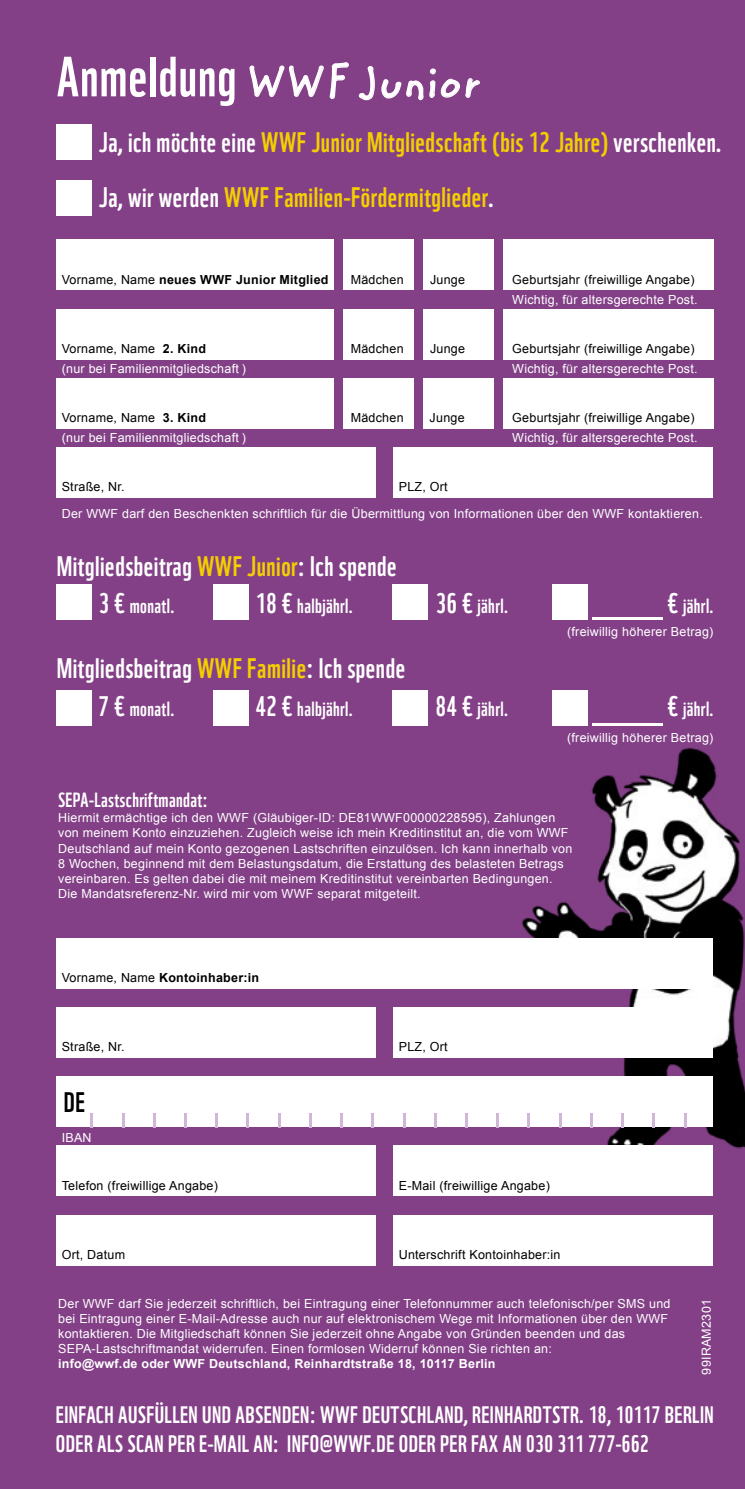
<style>
.page{position:relative;width:745px;height:1489px;background:#fff}
.page>*{position:absolute;margin:0;border:0;box-sizing:border-box;transform-origin:0 0}
.t1{font:55px "WWF";letter-spacing:.02em;color:#fff}
.t2{font:27.5px/55px "WWF";letter-spacing:.02em;color:#f4ce00}
.t3{font:27.5px "WWF";letter-spacing:.02em;color:#fff}
.t4{font:27.5px "WWF";color:#000}
.t5{font:23.25px/29px "WWF";letter-spacing:.02em;color:#fff}
.t6{font:20px "WWF";letter-spacing:.02em;color:#fff}
.t7{font:12.5px/15px "Arial";letter-spacing:.02em;color:#fff}
.t8{font:12.5px "Arial";letter-spacing:.02em;color:#000}
.t9{font:700 12.5px "Arial";letter-spacing:.02em;color:#000}
.t10{font:700 12.5px "Arial";letter-spacing:.02em;color:#fff}
.s1{font-family:"Zemke Hand ITC Std";font-size:45px}
.s2{color:#fff}
.s3{font-weight:400}
.s4{font-weight:700}
.s5{color:#f4ce00}
.s6{font-size:27.5px}
</style>
<div class="page">
<div style="left:0;top:0;width:744px;height:1488px;background:#834087"></div>
<div style="left:57px;top:240px;width:277px;height:50px;background:#fff"></div>
<div style="left:57px;top:309px;width:277px;height:50px;background:#fff"></div>
<div style="left:57px;top:378px;width:277px;height:50px;background:#fff"></div>
<div style="left:57px;top:447px;width:319px;height:50px;background:#fff"></div>
<div style="left:393px;top:447px;width:319px;height:50px;background:#fff"></div>
<div style="left:57px;top:584px;width:35px;height:35px;background:#fff"></div>
<div style="left:213px;top:584px;width:35px;height:35px;background:#fff"></div>
<div style="left:392px;top:584px;width:35px;height:35px;background:#fff"></div>
<hr style="left:592px;top:617px;width:71px;height:2px;background:#fff">
<hr style="left:592px;top:723px;width:71px;height:2px;background:#fff">
<div style="left:551px;top:584px;width:36px;height:35px;background:#fff"></div>
<div style="left:57px;top:180px;width:35px;height:36px;background:#fff"></div>
<div style="left:57px;top:124px;width:35px;height:35px;background:#fff"></div>
<div style="left:57px;top:690px;width:35px;height:35px;background:#fff"></div>
<div style="left:213px;top:690px;width:35px;height:35px;background:#fff"></div>
<div style="left:392px;top:690px;width:35px;height:35px;background:#fff"></div>
<div style="left:551px;top:690px;width:36px;height:35px;background:#fff"></div>
<div style="left:343px;top:240px;width:71px;height:50px;background:#fff"></div>
<div style="left:422px;top:240px;width:71px;height:50px;background:#fff"></div>
<div style="left:502px;top:240px;width:210px;height:50px;background:#fff"></div>
<div style="left:343px;top:309px;width:71px;height:50px;background:#fff"></div>
<div style="left:422px;top:309px;width:71px;height:50px;background:#fff"></div>
<div style="left:502px;top:309px;width:210px;height:50px;background:#fff"></div>
<div style="left:343px;top:378px;width:71px;height:50px;background:#fff"></div>
<div style="left:422px;top:378px;width:71px;height:50px;background:#fff"></div>
<div style="left:502px;top:378px;width:210px;height:50px;background:#fff"></div>
<img style="left:498px;top:748px;width:246px;height:448px">
<div style="left:57px;top:938px;width:655px;height:50px;background:#fff"></div>
<div style="left:57px;top:1007px;width:319px;height:50px;background:#fff"></div>
<div style="left:57px;top:1076px;width:655px;height:50px;background:#fff"></div>
<div style="left:57px;top:1145px;width:319px;height:51px;background:#fff"></div>
<div style="left:393px;top:1145px;width:319px;height:51px;background:#fff"></div>
<div style="left:393px;top:1007px;width:319px;height:50px;background:#fff"></div>
<div style="left:57px;top:1214px;width:319px;height:51px;background:#fff"></div>
<div style="left:393px;top:1214px;width:319px;height:51px;background:#fff"></div>
<hr style="left:90px;top:1112px;width:3px;height:15px;background:#d1b7d7">
<svg style="left:122px;top:1113px;width:2px;height:14px"></svg>
<hr style="left:153px;top:1112px;width:3px;height:15px;background:#d1b7d7">
<hr style="left:184px;top:1112px;width:3px;height:15px;background:#d1b7d7">
<hr style="left:215px;top:1112px;width:3px;height:15px;background:#d1b7d7">
<hr style="left:246px;top:1112px;width:3px;height:15px;background:#d1b7d7">
<hr style="left:277px;top:1112px;width:3px;height:15px;background:#d1b7d7">
<svg style="left:309px;top:1113px;width:2px;height:14px"></svg>
<hr style="left:340px;top:1112px;width:3px;height:15px;background:#d1b7d7">
<hr style="left:371px;top:1112px;width:3px;height:15px;background:#d1b7d7">
<hr style="left:402px;top:1112px;width:3px;height:15px;background:#d1b7d7">
<hr style="left:433px;top:1112px;width:3px;height:15px;background:#d1b7d7">
<svg style="left:465px;top:1113px;width:2px;height:14px"></svg>
<hr style="left:496px;top:1112px;width:3px;height:15px;background:#d1b7d7">
<hr style="left:527px;top:1112px;width:3px;height:15px;background:#d1b7d7">
<hr style="left:558px;top:1112px;width:3px;height:15px;background:#d1b7d7">
<hr style="left:589px;top:1112px;width:3px;height:15px;background:#d1b7d7">
<hr style="left:620px;top:1112px;width:3px;height:15px;background:#d1b7d7">
<svg style="left:652px;top:1113px;width:2px;height:14px"></svg>
<hr style="left:683px;top:1112px;width:3px;height:15px;background:#d1b7d7">
<h1 class="t1" style="left:57px;top:34px;width:424px">Anmeldung <span class="s1">WWF Junior</span></h1>
<h2 class="t2" style="left:99px;top:111px;width:624px"><span class="s2">Ja, ich möchte eine</span> WWF Junior Mitgliedschaft (bis 12 Jahre) <span class="s2">verschenken.<br>Ja, wir werden</span> WWF Familien-Fördermitglieder<span class="s2">.</span></h2>
<p class="t9" style="left:62px;top:271px;width:268px"><span class="s3">Vorname, Name</span> neues WWF Junior Mitglied</p>
<p class="t8" style="left:350px;top:271px;width:54px">Mädchen</p>
<p class="t8" style="left:430px;top:271px;width:37px">Junge</p>
<p class="t8" style="left:512px;top:271px;width:184px">Geburtsjahr (freiwillige Angabe)</p>
<p class="t7" style="left:512px;top:292px;width:187px">Wichtig, für altersgerechte Post.</p>
<p class="t8" style="left:62px;top:340px;width:146px">Vorname, Name <span class="s4">2. Kind</span></p>
<p class="t8" style="left:350px;top:340px;width:54px">Mädchen</p>
<p class="t8" style="left:430px;top:340px;width:37px">Junge</p>
<p class="t8" style="left:512px;top:340px;width:184px">Geburtsjahr (freiwillige Angabe)</p>
<p class="t7" style="left:62px;top:361px;width:186px">(nur bei Familienmitgliedschaft )</p>
<p class="t7" style="left:512px;top:361px;width:187px">Wichtig, für altersgerechte Post.</p>
<p class="t8" style="left:62px;top:409px;width:146px">Vorname, Name <span class="s4">3. Kind</span></p>
<p class="t8" style="left:350px;top:409px;width:54px">Mädchen</p>
<p class="t8" style="left:429px;top:409px;width:37px">Junge</p>
<p class="t8" style="left:512px;top:409px;width:184px">Geburtsjahr (freiwillige Angabe)</p>
<p class="t7" style="left:62px;top:430px;width:186px">(nur bei Familienmitgliedschaft )</p>
<p class="t7" style="left:512px;top:430px;width:187px">Wichtig, für altersgerechte Post.</p>
<p class="t8" style="left:398px;top:478px;width:50px">PLZ, Ort</p>
<p class="t8" style="left:62px;top:478px;width:64px">Straße, Nr.</p>
<p class="t7" style="left:62px;top:506px;width:642px">Der WWF darf den Beschenkten schriftlich für die Übermittlung von Informationen über den WWF kontaktieren.</p>
<h2 class="t3" style="left:57px;top:544px;width:341px">Mitgliedsbeitrag <span class="s5">WWF Junior</span>: Ich spende</h2>
<h3 class="t6" style="left:99px;top:590px;width:77px"><span class="s6">3 €</span> monatl.</h3>
<h3 class="t6" style="left:255px;top:590px;width:99px"><span class="s6">18 €</span> halbjährl.</h3>
<h3 class="t6" style="left:435px;top:590px;width:74px"><span class="s6">36 €</span> jährl.</h3>
<h3 class="t6" style="left:667px;top:590px;width:48px"><span class="s6">€</span> jährl.</h3>
<p class="t7" style="left:566px;top:623px;width:148px">(freiwillig höherer Betrag)</p>
<h2 class="t3" style="left:57px;top:647px;width:350px">Mitgliedsbeitrag <span class="s5">WWF Familie</span>: Ich spende</h2>
<h3 class="t6" style="left:99px;top:693px;width:77px"><span class="s6">7 €</span> monatl.</h3>
<h3 class="t6" style="left:255px;top:693px;width:99px"><span class="s6">42 €</span> halbjährl.</h3>
<h3 class="t6" style="left:435px;top:693px;width:74px"><span class="s6">84 €</span> jährl.</h3>
<h3 class="t6" style="left:667px;top:693px;width:48px"><span class="s6">€</span> jährl.</h3>
<p class="t7" style="left:566px;top:730px;width:148px">(freiwillig höherer Betrag)</p>
<h3 class="t6" style="left:58px;top:784px;width:151px">SEPA-Lastschriftmandat:</h3>
<p class="t7" style="left:58px;top:810px;width:515px">Hiermit ermächtige ich den WWF (Gläubiger-ID: DE81WWF00000228595), Zahlungen von meinem Konto einzuziehen. Zugleich weise ich mein Kreditinstitut an, die vom WWF Deutschland auf mein Konto gezogenen Lastschriften einzulösen. Ich kann innerhalb von 8 Wochen, beginnend mit dem Belastungsdatum, die Erstattung des belasteten Betrags vereinbaren. Es gelten dabei die mit meinem Kreditinstitut vereinbarten Bedingungen.<br>Die Mandatsreferenz-Nr. wird mir vom WWF separat mitgeteilt.</p>
<p class="t9" style="left:62px;top:969px;width:199px"><span class="s3">Vorname, Name</span> Kontoinhaber:in</p>
<p class="t8" style="left:62px;top:1038px;width:64px">Straße, Nr.</p>
<h2 class="t4" style="left:64px;top:1080px;width:23px">DE</h2>
<p class="t8" style="left:398px;top:1038px;width:50px">PLZ, Ort</p>
<p class="t7" style="left:62px;top:1129px;width:31px">IBAN</p>
<p class="t8" style="left:62px;top:1176px;width:158px">Telefon (freiwillige Angabe)</p>
<p class="t8" style="left:398px;top:1176px;width:152px">E-Mail (freiwillige Angabe)</p>
<p class="t8" style="left:62px;top:1246px;width:65px">Ort, Datum</p>
<p class="t8" style="left:398px;top:1246px;width:163px">Unterschrift Kontoinhaber:in</p>
<p class="t7" style="left:58px;top:1296px;width:613px">Der WWF darf Sie jederzeit schriftlich, bei Eintragung einer Telefonnummer auch telefonisch/per SMS und bei Eintragung einer E-Mail-Adresse auch nur auf elektronischem Wege mit Informationen über den WWF kontaktieren. Die Mitgliedschaft können Sie jederzeit ohne Angabe von Gründen beenden und das SEPA-Lastschriftmandat widerrufen. Einen formlosen Widerruf können Sie richten an:</p>
<p class="t10" style="left:58px;top:1355px;width:438px">info@wwf.de oder WWF Deutschland, Reinhardtstraße 18, 10117 Berlin</p>
<h3 class="t5" style="left:56px;top:1397px;width:659px">EINFACH AUSFÜLLEN UND ABSENDEN: WWF DEUTSCHLAND, REINHARDTSTR. 18, 10117 BERLIN<br>ODER ALS SCAN PER E-MAIL AN: INFO@WWF.DE ODER PER FAX AN 030 311 777-662</h3>
<p class="t7" style="left:698px;top:1374px;width:77px;rotate:-90deg">99IRAM2301</p>
</div>
